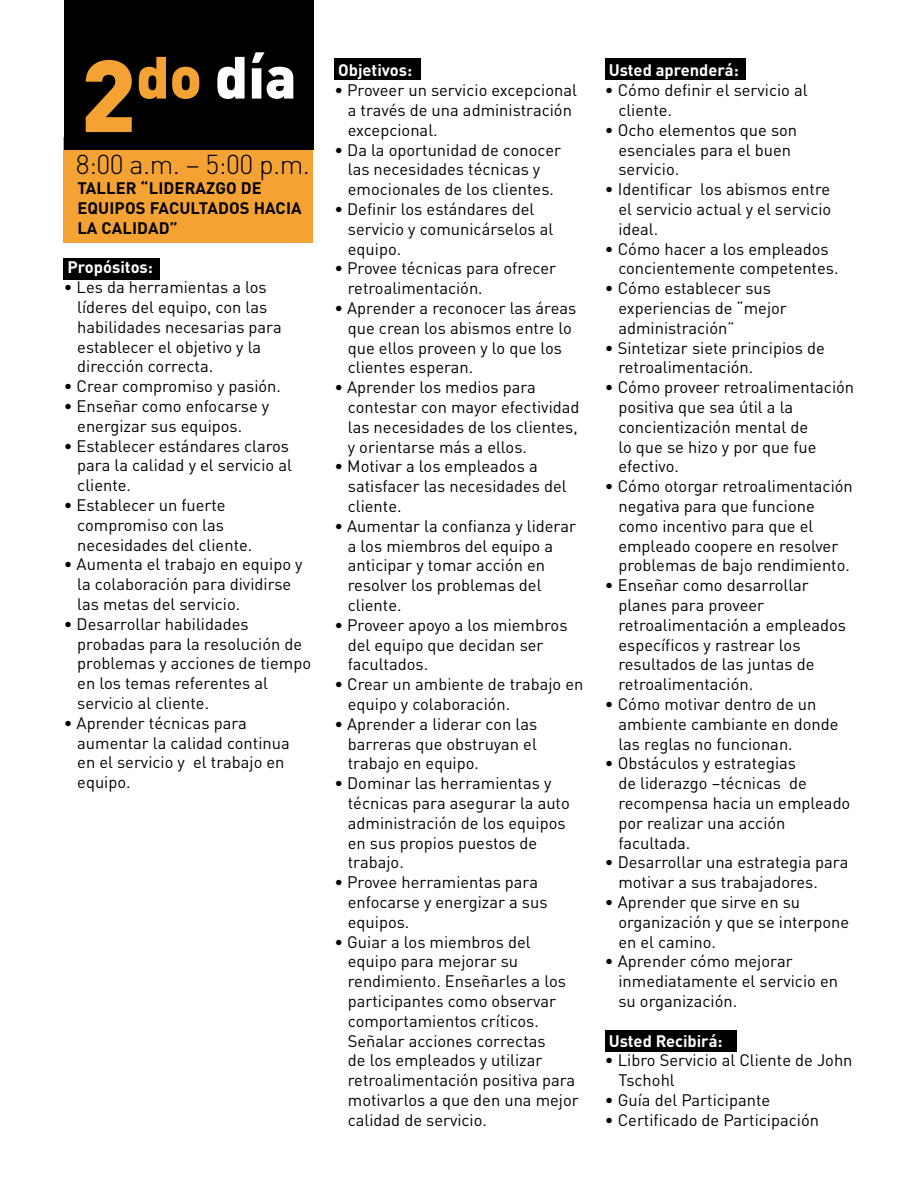
<style>
.page{position:relative;width:918px;height:1188px;background:#fff}
.page>*{position:absolute;margin:0;border:0;box-sizing:border-box;transform-origin:0 0}
.t1{font:900 58.65px "DIN Pro";color:#fff}
.t2{font:300 27px "DIN Pro";color:#000}
.t3{font:16.5px/19.8px "DIN Pro";color:#000}
.t4{font:700 16.5px/19.8px "DIN Pro";letter-spacing:.01em;color:#000}
.t5{font:700 16.5px "DIN Pro";color:#fff}
.s1{font-size:100.5px;color:#f4a234}
.s2{color:#f4a234}
</style>
<div class="page">
<div style="left:64px;top:138px;width:249px;height:105px;background:#f4a234"></div>
<div style="left:65px;top:0;width:249px;height:150px;background:#000"></div>
<div style="left:334px;top:58px;width:87px;height:22px;background:#000"></div>
<div style="left:605px;top:58px;width:140px;height:22px;background:#000"></div>
<div style="left:605px;top:1030px;width:132px;height:21px;background:#000"></div>
<div style="left:64px;top:258px;width:96px;height:21px;background:#000"></div>
<h1 class="t1" style="left:80px;top:57px;width:218px"><span class="s1">2</span><span class="s2">do</span> día</h1>
<h2 class="t2" style="left:76px;top:155px;width:236px">8:00 a.m. – 5:00 p.m.</h2>
<p class="t4" style="left:77px;top:180px;width:226px">TALLER “LIDERAZGO DE<br>EQUIPOS FACULTADOS HACIA<br>LA CALIDAD”</p>
<p class="t5" style="left:68px;top:262px;width:87px">Propósitos:</p>
<p class="t3" style="left:77px;top:279px;width:206px;text-indent:-14px">• Les da herramientas a los líderes del equipo, con las habilidades necesarias para establecer el objetivo y la dirección correcta.</p>
<p class="t3" style="left:64px;top:378px;width:219px">• Crear compromiso y pasión.</p>
<p class="t3" style="left:77px;top:398px;width:194px;text-indent:-14px">• Enseñar como enfocarse y energizar sus equipos.</p>
<p class="t3" style="left:77px;top:438px;width:216px;text-indent:-14px">• Establecer estándares claros para la calidad y el servicio al cliente.</p>
<p class="t3" style="left:77px;top:497px;width:177px;text-indent:-14px">• Establecer un fuerte compromiso con las necesidades del cliente.</p>
<p class="t3" style="left:77px;top:557px;width:227px;text-indent:-14px">• Aumenta el trabajo en equipo y la colaboración para dividirse las metas del servicio.</p>
<p class="t3" style="left:77px;top:616px;width:235px;text-indent:-14px">• Desarrollar habilidades probadas para la resolución de problemas y acciones de tiempo en los temas referentes al servicio al cliente.</p>
<p class="t3" style="left:77px;top:715px;width:214px;text-indent:-14px">• Aprender técnicas para aumentar la calidad continua en el servicio y el trabajo en equipo.</p>
<p class="t5" style="left:338px;top:65px;width:76px">Objetivos:</p>
<p class="t3" style="left:348px;top:82px;width:231px;text-indent:-14px">• Proveer un servicio excepcional a través de una administración excepcional.</p>
<p class="t3" style="left:334px;top:142px;width:228px;text-align:center">• Da la oportunidad de conocer las necesidades técnicas y emocionales de los clientes.</p>
<p class="t3" style="left:348px;top:201px;width:207px;text-indent:-14px">• Definir los estándares del servicio y comunicárselos al equipo.</p>
<p class="t3" style="left:348px;top:261px;width:210px;text-indent:-14px">• Provee técnicas para ofrecer retroalimentación.</p>
<p class="t3" style="left:348px;top:300px;width:230px;text-indent:-14px">• Aprender a reconocer las áreas que crean los abismos entre lo que ellos proveen y lo que los clientes esperan.</p>
<p class="t3" style="left:348px;top:379px;width:233px;text-indent:-14px">• Aprender los medios para contestar con mayor efectividad las necesidades de los clientes, y orientarse más a ellos.</p>
<p class="t3" style="left:348px;top:459px;width:220px;text-indent:-14px">• Motivar a los empleados a satisfacer las necesidades del cliente.</p>
<p class="t3" style="left:348px;top:518px;width:230px;text-indent:-14px">• Aumentar la confianza y liderar a los miembros del equipo a anticipar y tomar acción en resolver los problemas del cliente.</p>
<p class="t3" style="left:348px;top:617px;width:221px;text-indent:-14px">• Proveer apoyo a los miembros del equipo que decidan ser facultados.</p>
<p class="t3" style="left:348px;top:676px;width:237px;text-indent:-14px">• Crear un ambiente de trabajo en equipo y colaboración.</p>
<p class="t3" style="left:348px;top:716px;width:191px;text-align:justify;text-indent:-14px">• Aprender a liderar con las barreras que obstruyan el trabajo en equipo.</p>
<p class="t3" style="left:348px;top:775px;width:224px;text-indent:-14px">• Dominar las herramientas y técnicas para asegurar la auto administración de los equipos en sus propios puestos de trabajo.</p>
<p class="t3" style="left:348px;top:874px;width:201px;text-indent:-14px">• Provee herramientas para enfocarse y energizar a sus equipos.</p>
<p class="t3" style="left:348px;top:934px;width:233px;text-indent:-14px">• Guiar a los miembros del equipo para mejorar su rendimiento. Enseñarles a los participantes como observar comportamientos críticos.<br>Señalar acciones correctas<br>de los empleados y utilizar retroalimentación positiva para motivarlos a que den una mejor calidad de servicio.</p>
<p class="t5" style="left:609px;top:65px;width:132px">Usted aprenderá:</p>
<p class="t3" style="left:618px;top:82px;width:191px;text-indent:-14px">• Cómo definir el servicio al cliente.</p>
<p class="t3" style="left:618px;top:122px;width:180px;text-indent:-14px">• Ocho elementos que son esenciales para el buen servicio.</p>
<p class="t3" style="left:618px;top:181px;width:214px;text-align:justify;text-indent:-14px">• Identificar los abismos entre el servicio actual y el servicio ideal.</p>
<p class="t3" style="left:618px;top:241px;width:222px;text-indent:-14px">• Cómo hacer a los empleados concientemente competentes.</p>
<p class="t3" style="left:618px;top:280px;width:170px;text-indent:-14px">• Cómo establecer sus experiencias de “mejor administración”</p>
<p class="t3" style="left:618px;top:340px;width:208px;text-indent:-14px">• Sintetizar siete principios de retroalimentación.</p>
<p class="t3" style="left:618px;top:379px;width:237px;text-indent:-14px">• Cómo proveer retroalimentación positiva que sea útil a la concientización mental de<br>lo que se hizo y por que fue efectivo.</p>
<p class="t3" style="left:618px;top:478px;width:236px;text-indent:-14px">• Cómo otorgar retroalimentación negativa para que funcione como incentivo para que el empleado coopere en resolver problemas de bajo rendimiento.</p>
<p class="t3" style="left:618px;top:577px;width:229px;text-indent:-14px">• Enseñar como desarrollar planes para proveer retroalimentación a empleados específicos y rastrear los resultados de las juntas de retroalimentación.</p>
<p class="t3" style="left:618px;top:696px;width:222px;text-indent:-14px">• Cómo motivar dentro de un ambiente cambiante en donde las reglas no funcionan.</p>
<p class="t3" style="left:618px;top:756px;width:233px;text-indent:-14px">• Obstáculos y estrategias<br>de liderazgo –técnicas de recompensa hacia un empleado por realizar una acción facultada.</p>
<p class="t3" style="left:618px;top:855px;width:231px;text-indent:-14px">• Desarrollar una estrategia para motivar a sus trabajadores.</p>
<p class="t3" style="left:618px;top:894px;width:232px;text-indent:-14px">• Aprender que sirve en su organización y que se interpone en el camino.</p>
<p class="t3" style="left:618px;top:954px;width:221px;text-indent:-14px">• Aprender cómo mejorar inmediatamente el servicio en su organización.</p>
<p class="t5" style="left:609px;top:1035px;width:115px">Usted Recibirá:</p>
<p class="t3" style="left:618px;top:1053px;width:236px;text-indent:-14px">• Libro Servicio al Cliente de John<br>Tschohl</p>
<p class="t3" style="left:605px;top:1092px;width:167px">• Guía del Participante</p>
<p class="t3" style="left:605px;top:1112px;width:216px">• Certificado de Participación</p>
</div>
